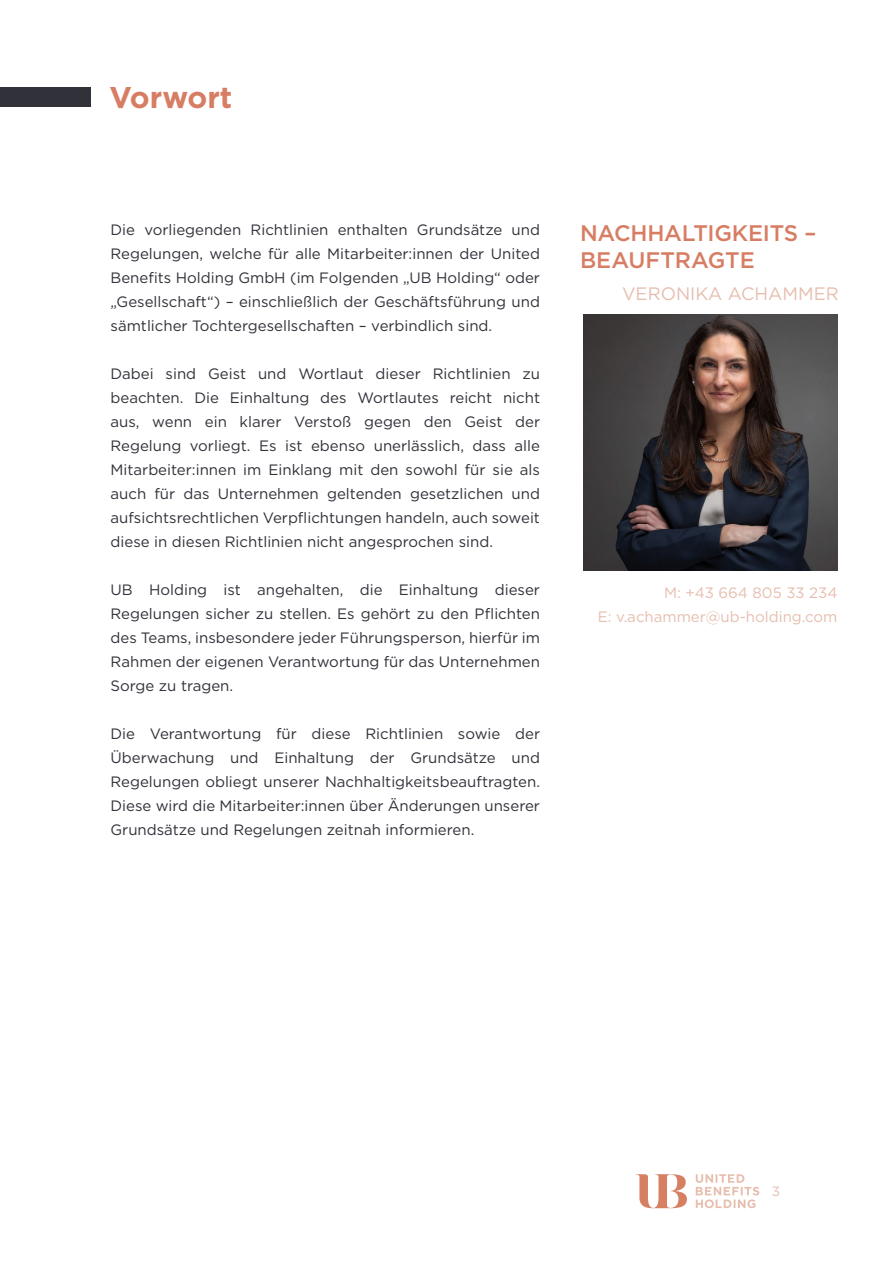
<style>
.page{position:relative;width:893px;height:1263px;background:#fff}
.page>*{position:absolute;margin:0;border:0;box-sizing:border-box;transform-origin:0 0}
.t1{font:700 30px "Gotham";color:#d77d64}
.t2{font:500 22.5px/27px "Gotham";letter-spacing:-.01em;color:#d77d64}
.t3{font:18px "Gotham";color:#e6beaf}
.t4{font:15px/24px "Gotham";color:#303139;text-align:justify}
.t5{font:15px/24px "Gotham";color:#e6beaf;text-align:right}
.t6{font:13.5px "Gotham";color:#e6beaf}
</style>
<div class="page">
<svg style="left:696px;top:1174px;width:63px;height:34px"></svg>
<svg style="left:636px;top:1174px;width:51px;height:34px"></svg>
<div style="left:0;top:88px;width:90px;height:19px;background:#303139"></div>
<img style="left:583px;top:315px;width:254px;height:255px">
<h1 class="t1" style="left:109px;top:77px;width:124px">Vorwort</h1>
<p class="t4" style="left:111px;top:218px;width:431px">Die vorliegenden Richtlinien enthalten Grundsätze und Regelungen, welche für alle Mitarbeiter:innen der United Benefits Holding GmbH (im Folgenden „UB Holding“ oder „Gesellschaft“) – einschließlich der Geschäftsführung und sämtlicher Tochtergesellschaften – verbindlich sind.</p>
<p class="t4" style="left:111px;top:362px;width:431px">Dabei sind Geist und Wortlaut dieser Richtlinien zu beachten. Die Einhaltung des Wortlautes reicht nicht aus, wenn ein klarer Verstoß gegen den Geist der Regelung vorliegt. Es ist ebenso unerlässlich, dass alle Mitarbeiter:innen im Einklang mit den sowohl für sie als auch für das Unternehmen geltenden gesetzlichen und aufsichtsrechtlichen Verpflichtungen handeln, auch soweit diese in diesen Richtlinien nicht angesprochen sind.</p>
<p class="t4" style="left:111px;top:578px;width:431px">UB Holding ist angehalten, die Einhaltung dieser Regelungen sicher zu stellen. Es gehört zu den Pflichten des Teams, insbesondere jeder Führungsperson, hierfür im Rahmen der eigenen Verantwortung für das Unternehmen Sorge zu tragen.</p>
<p class="t4" style="left:111px;top:722px;width:431px">Die Verantwortung für diese Richtlinien sowie der Überwachung und Einhaltung der Grundsätze und Regelungen obliegt unserer Nachhaltigkeitsbeauftragten.<br>Diese wird die Mitarbeiter:innen über Änderungen unserer Grundsätze und Regelungen zeitnah informieren.</p>
<h2 class="t2" style="left:580px;top:219px;width:238px">NACHHALTIGKEITS –<br>BEAUFTRAGTE</h2>
<p class="t3" style="left:622px;top:282px;width:218px">VERONIKA ACHAMMER</p>
<p class="t5" style="left:598px;top:580px;width:241px">M: +43 664 805 33 234<br>E: v.achammer@ub-holding.com</p>
<p class="t6" style="left:772px;top:1182px;width:10px">3</p>
</div>
